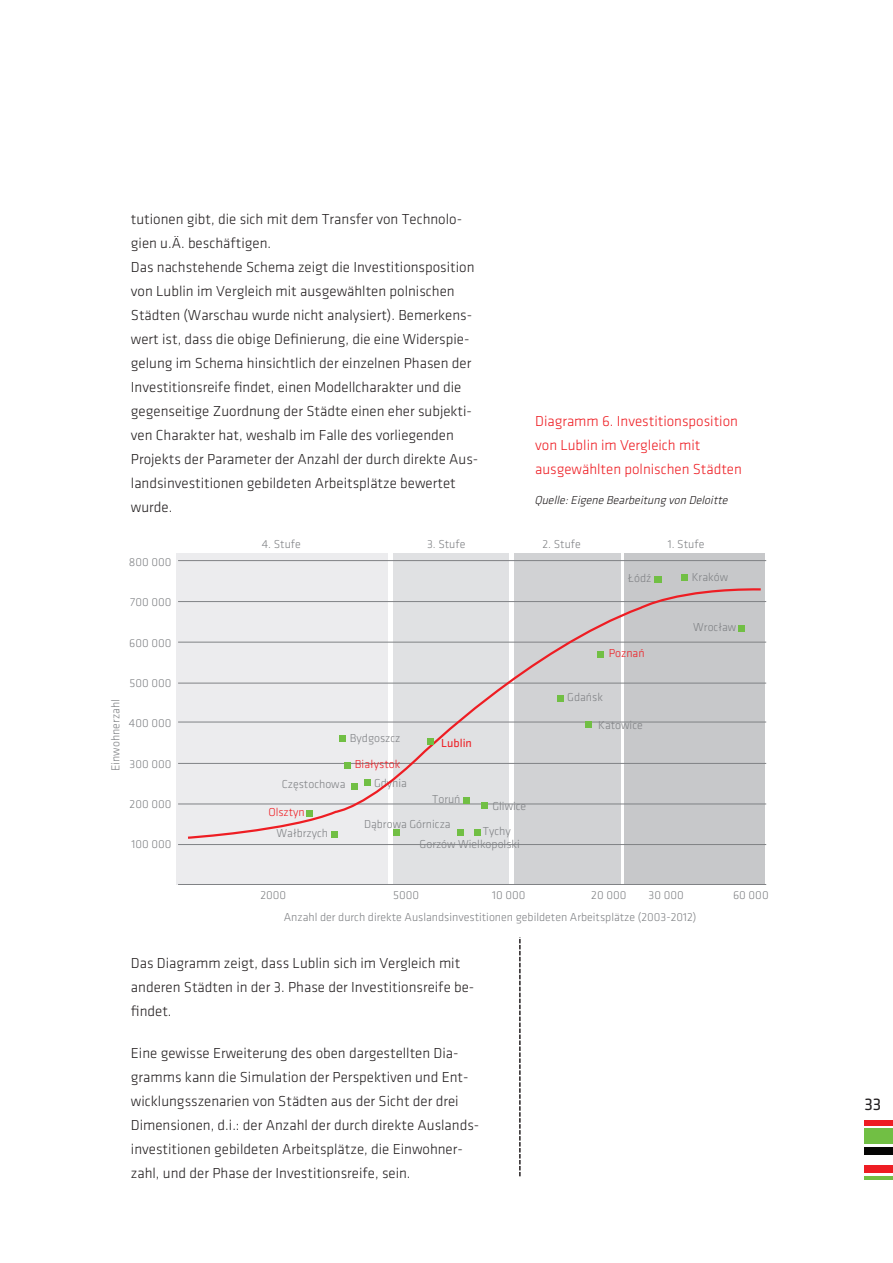
<style>
.page{position:relative;width:893px;height:1263px;background:#fff}
.page>*{position:absolute;margin:0;border:0;box-sizing:border-box;transform-origin:0 0}
.t1{font:17.4px "Klavika";color:#231f20}
.t2{font:300 15px/24px "Klavika";color:#231f20}
.t3{font:300 15px/24px "Klavika";color:#ee1d23}
.t4{font:300 12px/24.6px "Klavika";color:#808285}
.t5{font:italic 300 12px "Klavika";color:#231f20}
.t6{font:300 12px "Klavika";color:#ee1d23}
.t7{font:12px "Klavika";color:#ee1d23}
</style>
<div class="page">
<div style="left:864px;top:1129px;width:29px;height:15px;background:#71bf44"></div>
<hr style="left:864px;top:1176px;width:29px;height:3px;background:#71bf44">
<div style="left:864px;top:1147px;width:29px;height:8px;background:#050504"></div>
<div style="left:864px;top:1165px;width:29px;height:7px;background:#ee1d23"></div>
<div style="left:864px;top:1120px;width:29px;height:5px;background:#ee1d23"></div>
<svg style="left:519px;top:937px;width:2px;height:239px"></svg>
<div style="left:176px;top:553px;width:212px;height:331px;background:#ececee"></div>
<div style="left:393px;top:553px;width:116px;height:331px;background:#e0e1e3"></div>
<div style="left:514px;top:553px;width:107px;height:331px;background:#d1d2d4"></div>
<div style="left:625px;top:553px;width:140px;height:331px;background:#c7c8ca"></div>
<hr style="left:178px;top:884px;width:588px;height:1px;background:#808285">
<hr style="left:178px;top:844px;width:588px;height:1px;background:#808285">
<hr style="left:178px;top:804px;width:588px;height:1px;background:#808285">
<hr style="left:178px;top:763px;width:588px;height:1px;background:#808285">
<hr style="left:178px;top:722px;width:588px;height:1px;background:#808285">
<hr style="left:178px;top:683px;width:588px;height:1px;background:#808285">
<hr style="left:178px;top:642px;width:588px;height:1px;background:#808285">
<hr style="left:178px;top:601px;width:588px;height:1px;background:#808285">
<hr style="left:178px;top:560px;width:588px;height:1px;background:#808285">
<svg style="left:186px;top:587px;width:577px;height:253px"></svg>
<svg style="left:340px;top:735px;width:6px;height:6px"></svg>
<svg style="left:345px;top:762px;width:6px;height:6px"></svg>
<div style="left:364px;top:780px;width:7px;height:6px;background:#71bf44"></div>
<div style="left:351px;top:783px;width:7px;height:6px;background:#71bf44"></div>
<svg style="left:306px;top:810px;width:6px;height:6px"></svg>
<div style="left:331px;top:831px;width:7px;height:7px;background:#71bf44"></div>
<div style="left:393px;top:829px;width:7px;height:6px;background:#71bf44"></div>
<div style="left:427px;top:738px;width:6px;height:7px;background:#71bf44"></div>
<div style="left:463px;top:797px;width:7px;height:7px;background:#71bf44"></div>
<svg style="left:458px;top:829px;width:6px;height:6px"></svg>
<div style="left:474px;top:829px;width:7px;height:6px;background:#71bf44"></div>
<div style="left:481px;top:802px;width:6px;height:7px;background:#71bf44"></div>
<div style="left:557px;top:695px;width:7px;height:7px;background:#71bf44"></div>
<svg style="left:585px;top:721px;width:6px;height:6px"></svg>
<div style="left:597px;top:651px;width:7px;height:6px;background:#71bf44"></div>
<div style="left:654px;top:576px;width:7px;height:6px;background:#71bf44"></div>
<div style="left:655px;top:576px;width:6px;height:7px;background:#71bf44"></div>
<div style="left:681px;top:574px;width:6px;height:7px;background:#71bf44"></div>
<div style="left:738px;top:625px;width:7px;height:7px;background:#71bf44"></div>
<p class="t2" style="left:131px;top:208px;width:349px">tutionen gibt, die sich mit dem Transfer von Technolo&shy;gien u.Ä. beschäftigen.<br>Das nachstehende Schema zeigt die Investitionsposition von Lublin im Vergleich mit ausgewählten polnischen Städten (Warschau wurde nicht analysiert). Bemerkens&shy;wert ist, dass die obige Definierung, die eine Widerspie&shy;gelung im Schema hinsichtlich der einzelnen Phasen der Investitionsreife findet, einen Modellcharakter und die gegenseitige Zuordnung der Städte einen eher subjekti&shy;ven Charakter hat, weshalb im Falle des vorliegenden Projekts der Parameter der Anzahl der durch direkte Aus&shy;landsinvestitionen gebildeten Arbeitsplätze bewertet wurde.</p>
<p class="t3" style="left:535px;top:410px;width:208px">Diagramm 6. Investitionsposition von Lublin im Vergleich mit ausgewählten polnischen Städten</p>
<p class="t5" style="left:534px;top:496px;width:197px">Quelle: Eigene Bearbeitung von Deloitte</p>
<p class="t4" style="left:104px;top:771px;width:73px;rotate:-90deg">Einwohnerzahl</p>
<p class="t4" style="left:129px;top:551px;width:44px">800 000</p>
<p class="t4" style="left:130px;top:591px;width:43px">700 000</p>
<p class="t4" style="left:129px;top:632px;width:44px">600 000</p>
<p class="t4" style="left:130px;top:672px;width:43px">500 000</p>
<p class="t4" style="left:129px;top:712px;width:44px">400 000</p>
<p class="t4" style="left:130px;top:752px;width:43px">300 000</p>
<p class="t4" style="left:130px;top:793px;width:43px">200 000</p>
<p class="t4" style="left:132px;top:833px;width:41px">100 000</p>
<p class="t4" style="left:262px;top:533px;width:41px">4. Stufe</p>
<p class="t4" style="left:427px;top:533px;width:40px">3. Stufe</p>
<p class="t4" style="left:542px;top:533px;width:40px">2. Stufe</p>
<p class="t4" style="left:668px;top:533px;width:38px">1. Stufe</p>
<p class="t4" style="left:628px;top:567px;width:25px">Łódź</p>
<p class="t4" style="left:692px;top:566px;width:38px">Kraków</p>
<p class="t4" style="left:350px;top:727px;width:52px">Bydgoszcz</p>
<p class="t6" style="left:355px;top:760px;width:47px">Białystok</p>
<p class="t4" style="left:282px;top:773px;width:65px">Częstochowa</p>
<p class="t4" style="left:374px;top:772px;width:34px">Gdynia</p>
<p class="t7" style="left:441px;top:739px;width:32px">Lublin</p>
<p class="t6" style="left:268px;top:808px;width:38px">Olsztyn</p>
<p class="t4" style="left:277px;top:822px;width:53px">Wałbrzych</p>
<p class="t4" style="left:432px;top:788px;width:30px">Toruń</p>
<p class="t4" style="left:483px;top:795px;width:45px;text-indent:10px">Gliwice<br>Tychy</p>
<p class="t4" style="left:420px;top:833px;width:102px">Gorzów Wielkopolski</p>
<p class="t4" style="left:364px;top:813px;width:88px">Dąbrowa Górnicza</p>
<p class="t6" style="left:609px;top:649px;width:37px">Poznań</p>
<p class="t4" style="left:567px;top:686px;width:37px">Gdańsk</p>
<p class="t4" style="left:598px;top:713px;width:46px">Katowice</p>
<p class="t4" style="left:693px;top:616px;width:45px">Wrocław</p>
<p class="t4" style="left:260px;top:884px;width:27px">2000</p>
<p class="t4" style="left:393px;top:884px;width:27px">5000</p>
<p class="t4" style="left:492px;top:884px;width:35px">10 000</p>
<p class="t4" style="left:591px;top:884px;width:37px">20 000</p>
<p class="t4" style="left:648px;top:884px;width:37px">30 000</p>
<p class="t4" style="left:733px;top:884px;width:37px">60 000</p>
<p class="t4" style="left:284px;top:906px;width:414px">Anzahl der durch direkte Auslandsinvestitionen gebildeten Arbeitsplätze (2003-2012)</p>
<p class="t2" style="left:131px;top:952px;width:345px">Das Diagramm zeigt, dass Lublin sich im Vergleich mit anderen Städten in der 3. Phase der Investitionsreife be&shy;findet.</p>
<p class="t2" style="left:131px;top:1042px;width:350px">Eine gewisse Erweiterung des oben dargestellten Dia&shy;gramms kann die Simulation der Perspektiven und Ent&shy;wicklungsszenarien von Städten aus der Sicht der drei Dimensionen, d.i.: der Anzahl der durch direkte Auslands&shy;investitionen gebildeten Arbeitsplätze, die Einwohner&shy;zahl, und der Phase der Investitionsreife, sein.</p>
<p class="t1" style="left:864px;top:1099px;width:18px">33</p>
</div>
